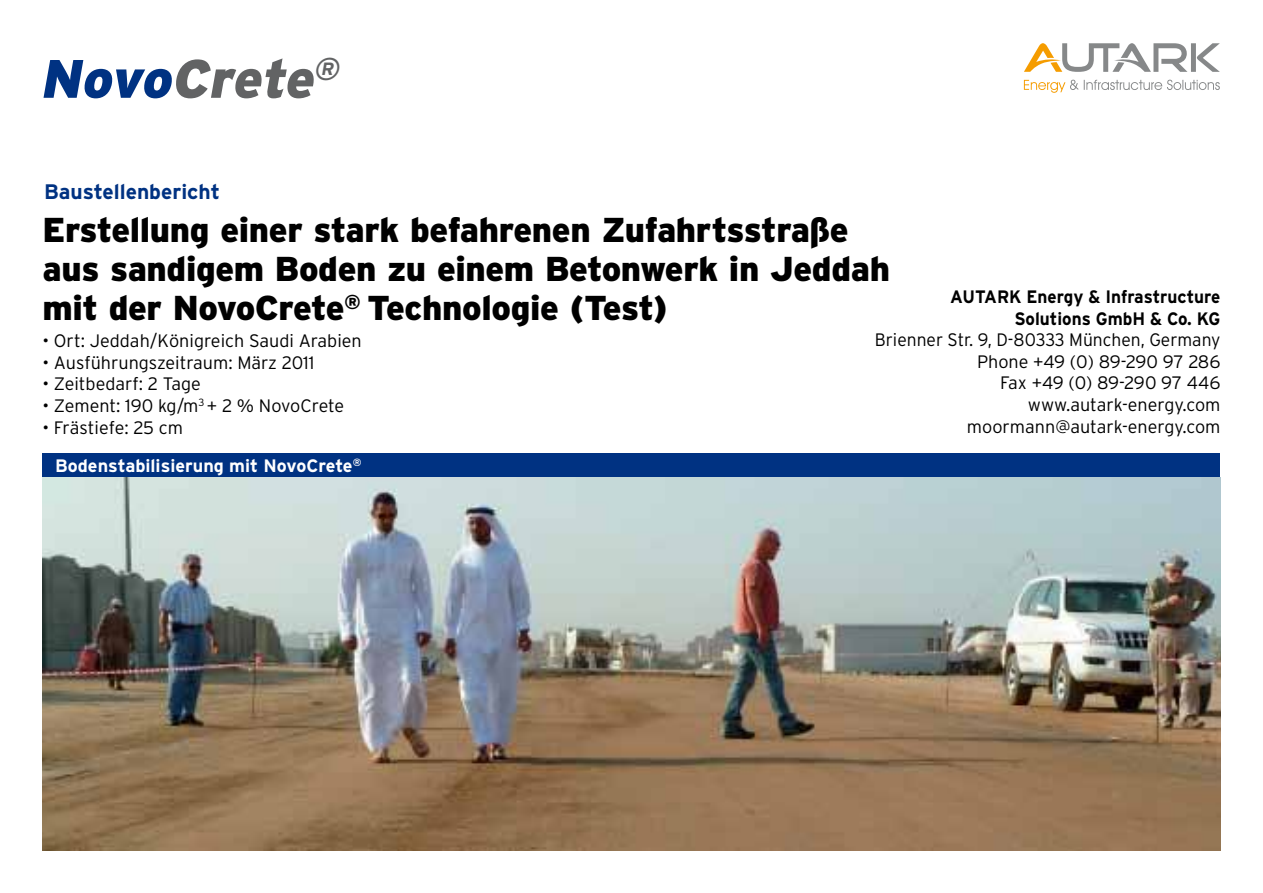
<style>
.page{position:relative;width:1263px;height:893px;background:#fff}
.page>*{position:absolute;margin:0;border:0;box-sizing:border-box;transform-origin:0 0}
.t1{font:italic 900 54px "Interstate";color:#626364}
.t2{font:900 34.5px/39px "Interstate";letter-spacing:-.01em;color:#000}
.t3{font:700 21px "Interstate";color:#003282}
.t4{font:300 18px/21.6px "Interstate";color:#000;text-align:right}
.t5{font:700 18px/21.6px "Interstate";color:#000;text-align:right;scale:.95 1}
.t6{font:700 18px "Interstate";color:#fff}
.s1{color:#003282}
</style>
<div class="page">
<svg style="left:1024px;top:80px;width:196px;height:13px"></svg>
<svg style="left:1024px;top:43px;width:196px;height:29px"></svg>
<div style="left:43px;top:453px;width:1177px;height:25px;background:#003282"></div>
<img style="left:43px;top:477px;width:1177px;height:373px">
<h1 class="t1" style="left:40px;top:48px;width:307px"><span class="s1">Novo</span>Crete<sup>®</sup></h1>
<p class="t3" style="left:44px;top:179px;width:177px">Baustellenbericht</p>
<h2 class="t2" style="left:43px;top:210px;width:849px">Erstellung einer stark befahrenen Zufahrtsstraße aus sandigem Boden zu einem Betonwerk in Jeddah mit der NovoCrete<sup>®</sup> Technologie (Test)</h2>
<p class="t4" style="left:43px;top:330px;width:321px">• Ort: Jeddah/Königreich Saudi Arabien</p>
<p class="t4" style="left:43px;top:352px;width:273px">• Ausführungszeitraum: März 2011</p>
<p class="t4" style="left:43px;top:373px;width:160px">• Zeitbedarf: 2 Tage</p>
<p class="t4" style="left:43px;top:395px;width:303px">• Zement: 190 kg/m<sup>3</sup> + 2 % NovoCrete</p>
<p class="t4" style="left:43px;top:416px;width:142px">• Frästiefe: 25 cm</p>
<p class="t5" style="left:950px;top:286px;width:286px">AUTARK Energy &amp; Infrastructure<br>Solutions GmbH &amp; Co. KG</p>
<p class="t4" style="left:875px;top:329px;width:347px">Brienner Str. 9, D-80333 München, Germany<br>Phone +49 (0) 89-290 97 286<br>Fax +49 (0) 89-290 97 446 www.autark-energy.com moormann@autark-energy.com</p>
<p class="t6" style="left:55px;top:455px;width:308px">Bodenstabilisierung mit NovoCrete<sup>®</sup></p>
</div>
